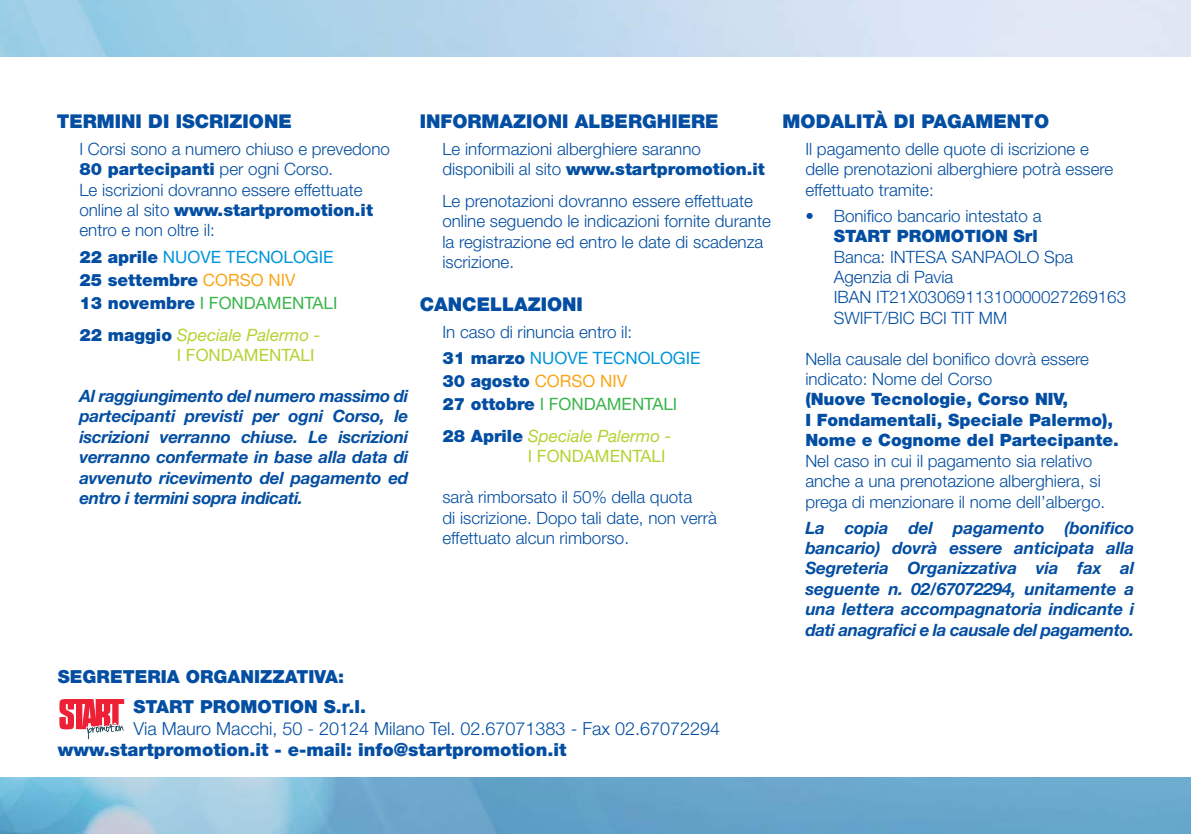
<style>
.page{position:relative;width:1191px;height:834px;background:#fff}
.page>*{position:absolute;margin:0;border:0;box-sizing:border-box;transform-origin:0 0}
.t1{font:900 19px "Helvetica Neue LT Std";color:#034ea2}
.t2{font:900 18px/30.2px "Helvetica Neue LT Std";color:#034ea2}
.t3{font:300 18px "Helvetica Neue LT Std";color:#034ea2}
.t4{font:300 17px/20.4px "Helvetica Neue LT Std";color:#034ea2}
.t5{font:italic 700 17px/20.4px "Helvetica Neue LT Std";letter-spacing:-.02em;color:#034ea2;text-align:justify}
.t6{font:900 17px/23.2px "Helvetica Neue LT Std";color:#034ea2}
.t7{font:italic 17px/20.4px "Helvetica Neue LT Std";color:#b3d334}
.s1{font-weight:900}
.s2{font-weight:400;color:#0095da}
.s3{font-weight:400;color:#faa61a}
.s4{font-weight:400;color:#39b54a}
.s5{font-weight:900;font-style:normal;color:#034ea2}
.s6{font-weight:900;font-style:normal;color:#fff}
.s7{font-style:normal}
</style>
<div class="page">
<svg style="left:59px;top:699px;width:66px;height:41px"></svg>
<img style="left:0;top:777px;width:1191px;height:56px">
<p class="t1" style="left:57px;top:114px;width:237px">TERMINI DI ISCRIZIONE</p>
<p class="t4" style="left:79px;top:140px;width:312px">I Corsi sono a numero chiuso e prevedono <span class="s1">80 partecipanti</span> per ogni Corso.<br>Le iscrizioni dovranno essere effettuate online al sito <span class="s1">www.startpromotion.it </span>entro e non oltre il:</p>
<p class="t6" style="left:79px;top:246px;width:259px">22 aprile <span class="s2">NUOVE TECNOLOGIE<br></span>25 settembre <span class="s3">CORSO NIV<br></span>13 novembre <span class="s4">I FONDAMENTALI</span></p>
<p class="t7" style="left:79px;top:325px;width:243px"><span class="s5">22 maggio</span> Speciale Palermo -<br><span class="s6">22 maggio</span> <span class="s7">I FONDAMENTALI</span></p>
<p class="t5" style="left:79px;top:387px;width:330px">Al raggiungimento del numero massimo di partecipanti previsti per ogni Corso, le iscrizioni verranno chiuse. Le iscrizioni verranno confermate in base alla data di avvenuto ricevimento del pagamento ed entro i termini sopra indicati.</p>
<p class="t1" style="left:420px;top:114px;width:300px">INFORMAZIONI ALBERGHIERE</p>
<p class="t4" style="left:442px;top:140px;width:324px">Le informazioni alberghiere saranno disponibili al sito <span class="s1">www.startpromotion.it</span></p>
<p class="t4" style="left:442px;top:192px;width:330px">Le prenotazioni dovranno essere effettuate online seguendo le indicazioni fornite durante la registrazione ed entro le date di scadenza iscrizione.</p>
<p class="t1" style="left:420px;top:297px;width:165px">CANCELLAZIONI</p>
<p class="t4" style="left:442px;top:320px;width:260px;line-height:26px">In caso di rinuncia entro il:<br><span class="s1">31 marzo</span> <span class="s2">NUOVE TECNOLOGIE</span></p>
<p class="t6" style="left:442px;top:370px;width:236px">30 agosto <span class="s3">CORSO NIV<br></span>27 ottobre <span class="s4">I FONDAMENTALI</span></p>
<p class="t7" style="left:442px;top:426px;width:231px"><span class="s5">28 Aprile</span> Speciale Palermo -<br><span class="s6">28 Aprile</span> <span class="s7">I FONDAMENTALI</span></p>
<p class="t4" style="left:442px;top:488px;width:276px">sarà rimborsato il 50% della quota<br>di iscrizione. Dopo tali date, non verrà effettuato alcun rimborso.</p>
<p class="t2" style="left:133px;top:663px;width:234px;text-indent:-75px">SEGRETERIA ORGANIZZATIVA:<br>START PROMOTION S.r.l.</p>
<p class="t3" style="left:133px;top:721px;width:588px">Via Mauro Macchi, 50 - 20124 Milano Tel. 02.67071383 - Fax 02.67072294</p>
<p class="t2" style="left:58px;top:736px;width:510px">www.startpromotion.it - e-mail: info@startpromotion.it</p>
<p class="t1" style="left:782px;top:114px;width:268px">MODALITÀ DI PAGAMENTO</p>
<p class="t4" style="left:805px;top:140px;width:310px">Il pagamento delle quote di iscrizione e delle prenotazioni alberghiere potrà essere effettuato tramite:</p>
<p class="t4" style="left:805px;top:207px;width:238px">• Bonifico bancario intestato a</p>
<p class="t6" style="left:833px;top:226px;width:206px">START PROMOTION Srl</p>
<p class="t4" style="left:833px;top:248px;width:294px">Banca: INTESA SANPAOLO Spa<br>Agenzia di Pavia<br>IBAN IT21X0306911310000027269163<br>SWIFT/BIC BCI TIT MM</p>
<p class="t4" style="left:805px;top:350px;width:285px">Nella causale del bonifico dovrà essere indicato: Nome del Corso</p>
<p class="t6" style="left:805px;top:390px;width:315px;line-height:20.4px">(Nuove Tecnologie, Corso NIV,<br>I Fondamentali, Speciale Palermo),<br>Nome e Cognome del Partecipante.</p>
<p class="t4" style="left:805px;top:452px;width:301px">Nel caso in cui il pagamento sia relativo anche a una prenotazione alberghiera, si prega di menzionare il nome dell’albergo.</p>
<p class="t5" style="left:805px;top:518px;width:330px">La copia del pagamento (bonifico bancario) dovrà essere anticipata alla Segreteria Organizzativa via fax al seguente n. 02/67072294, unitamente a una lettera accompagnatoria indicante i dati anagrafici e la causale del pagamento.</p>
</div>
